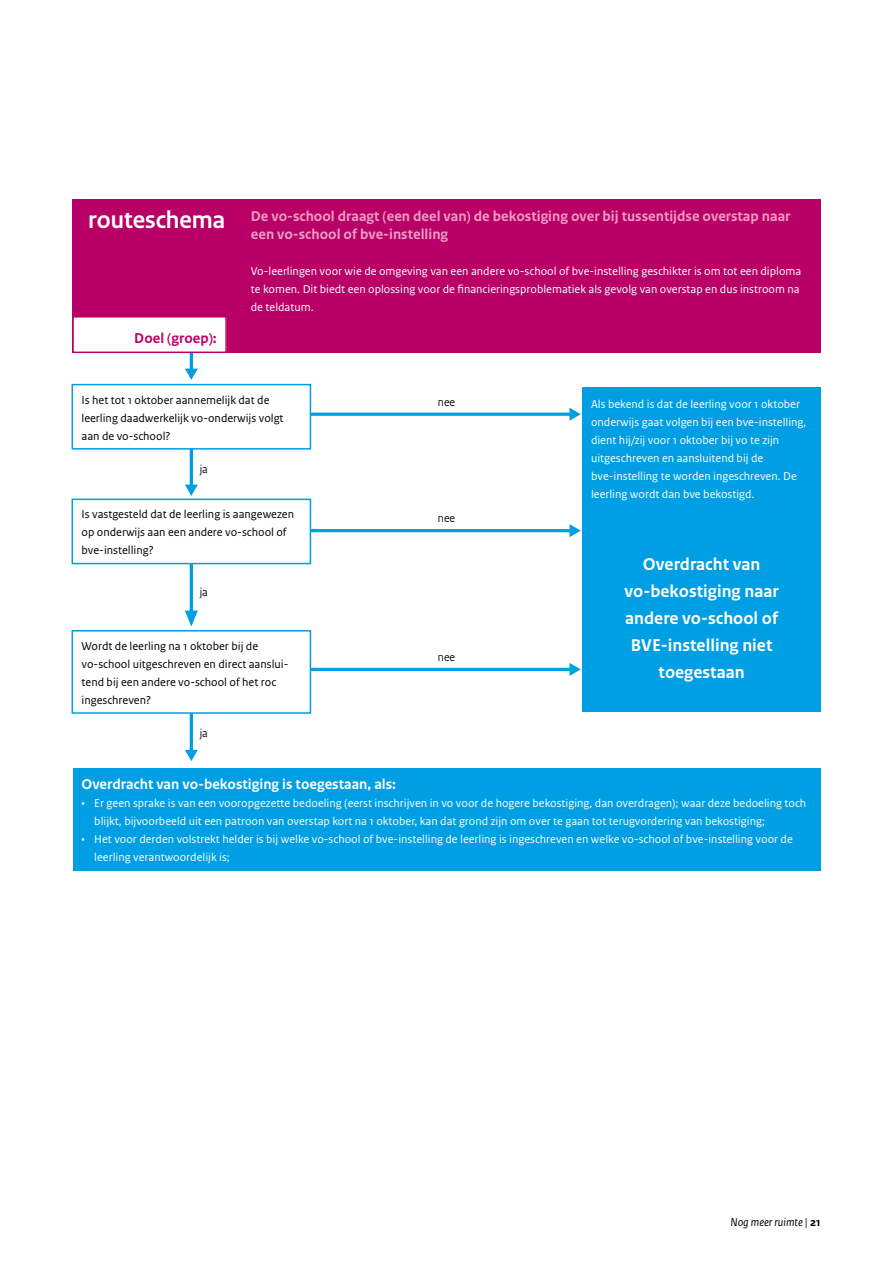
<style>
.page{position:relative;width:893px;height:1263px;background:#fff}
.page>*{position:absolute;margin:0;border:0;box-sizing:border-box;transform-origin:0 0}
.t1{font:700 25.5px "Rijksoverheid Sans Heading";color:#fff}
.t2{font:700 18px/27px "Rijksoverheid Sans Text";color:#fff;text-align:center}
.t3{font:700 15px/18px "Rijksoverheid Sans Text";color:#f19ec4}
.t4{font:700 15px "Rijksoverheid Sans Text";color:#fff}
.t5{font:700 15px "Rijksoverheid Sans Text";color:#b90066}
.t6{font:12px/18px "Rijksoverheid Sans Text";color:#fff}
.t7{font:12px/18px "Rijksoverheid Sans Text";color:#000}
.t8{font:italic 12px "Rijksoverheid Sans Text";color:#000}
.t9{font:12px "Rijksoverheid Sans Heading";color:#000}
.s1{font-weight:700;font-style:normal}
</style>
<div class="page">
<div style="left:583px;top:387px;width:238px;height:324px;background:#009ee3"></div>
<div style="left:73px;top:768px;width:748px;height:103px;background:#009ee3"></div>
<svg style="left:311px;top:408px;width:270px;height:13px"></svg>
<svg style="left:311px;top:524px;width:270px;height:13px"></svg>
<svg style="left:311px;top:663px;width:270px;height:13px"></svg>
<svg style="left:185px;top:450px;width:13px;height:46px"></svg>
<svg style="left:185px;top:353px;width:13px;height:27px"></svg>
<svg style="left:185px;top:564px;width:13px;height:62px"></svg>
<svg style="left:185px;top:714px;width:13px;height:47px"></svg>
<div style="left:72px;top:200px;width:749px;height:153px;background:#b90066"></div>
<div style="left:73px;top:317px;width:153px;height:35px;background:#fff"></div>
<div style="left:72px;top:316px;width:155px;height:37px;border:2px solid #b90066"></div>
<div style="left:72px;top:384px;width:239px;height:66px;border:2px solid #009ee3"></div>
<div style="left:72px;top:499px;width:239px;height:65px;border:2px solid #009ee3"></div>
<div style="left:72px;top:630px;width:239px;height:84px;border:2px solid #009ee3"></div>
<h1 class="t1" style="left:88px;top:205px;width:139px">routeschema</h1>
<p class="t5" style="left:134px;top:330px;width:84px">Doel (groep):</p>
<p class="t3" style="left:251px;top:207px;width:541px">De vo-school draagt (een deel van) de bekostiging over bij tussentijdse overstap naar een vo-school of bve-instelling</p>
<p class="t6" style="left:251px;top:262px;width:552px">Vo-leerlingen voor wie de omgeving van een andere vo-school of bve-instelling geschikter is om tot een diploma te komen. Dit biedt een oplossing voor de financieringsproblematiek als gevolg van overstap en dus instroom na de teldatum.</p>
<p class="t7" style="left:82px;top:391px;width:204px">Is het tot 1 oktober aannemelijk dat de leerling daadwerkelijk vo-onderwijs volgt aan de vo-school?</p>
<p class="t9" style="left:200px;top:463px;width:10px">ja</p>
<p class="t7" style="left:82px;top:506px;width:214px">Is vastgesteld dat de leerling is aangewezen op onderwijs aan een andere vo-school of bve-instelling?</p>
<p class="t9" style="left:200px;top:585px;width:10px">ja</p>
<p class="t7" style="left:82px;top:637px;width:208px">Wordt de leerling na 1 oktober bij de vo-school uitgeschreven en direct aanslui&shy;tend bij een andere vo-school of het roc ingeschreven?</p>
<p class="t9" style="left:200px;top:726px;width:10px">ja</p>
<p class="t9" style="left:438px;top:395px;width:19px">nee</p>
<p class="t9" style="left:438px;top:511px;width:19px">nee</p>
<p class="t9" style="left:438px;top:650px;width:19px">nee</p>
<p class="t6" style="left:591px;top:395px;width:217px">Als bekend is dat de leerling voor 1 oktober onderwijs gaat volgen bij een bve-instelling, dient hij/zij voor 1 oktober bij vo te zijn uitgeschreven en aansluitend bij de bve-instelling te worden ingeschreven. De leerling wordt dan bve bekostigd.</p>
<h2 class="t2" style="left:625px;top:551px;width:156px">Overdracht van vo-bekostiging naar andere vo-school of<br>BVE-instelling niet toegestaan</h2>
<p class="t4" style="left:82px;top:776px;width:316px">Overdracht van vo-bekostiging is toegestaan, als:</p>
<p class="t6" style="left:94px;top:794px;width:713px;text-indent:-13px">• Er geen sprake is van een vooropgezette bedoeling (eerst inschrijven in vo voor de hogere bekostiging, dan overdragen); waar deze bedoeling toch blijkt, bijvoorbeeld uit een patroon van overstap kort na 1 oktober, kan dat grond zijn om over te gaan tot terugvordering van bekostiging;</p>
<p class="t6" style="left:94px;top:830px;width:700px;text-indent:-13px">• Het voor derden volstrekt helder is bij welke vo-school of bve-instelling de leerling is ingeschreven en welke vo-school of bve-instelling voor de leerling verantwoordelijk is;</p>
<p class="t8" style="left:730px;top:1216px;width:92px">Nog meer ruimte | <span class="s1">21</span></p>
</div>
